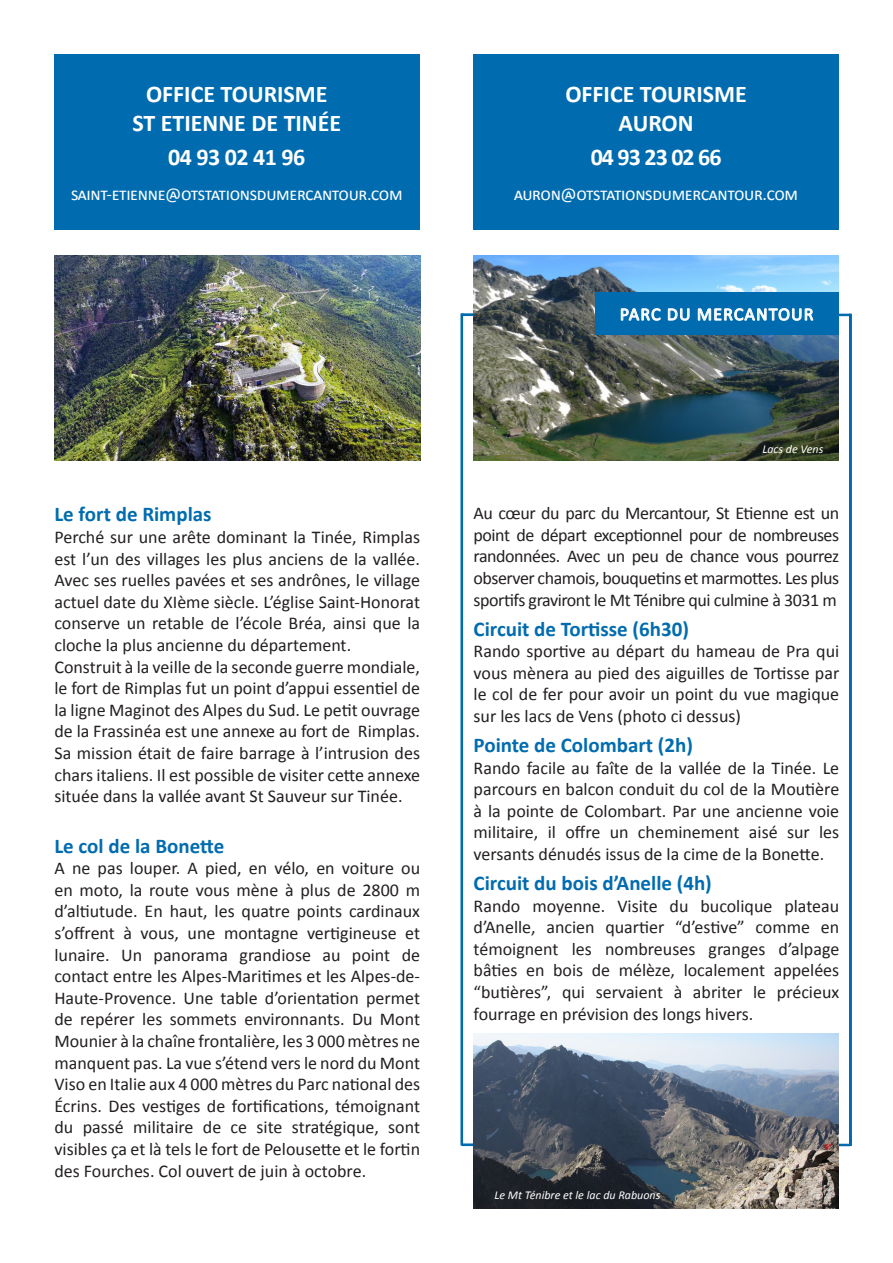
<style>
.page{position:relative;width:893px;height:1263px;background:#fff}
.page>*{position:absolute;margin:0;border:0;box-sizing:border-box;transform-origin:0 0}
.t1{font:700 24px "Calibri";color:#fff}
.t2{font:700 21px "Calibri";color:#006caf}
.t3{font:18px/21.6px "Calibri";color:#231f20;text-align:justify}
.t4{font:18px "Calibri";letter-spacing:-.02em;color:#fff}
.t5{font:18px "Calibri";letter-spacing:.06em;color:#fff}
.t6{font:italic 12px "Calibri";color:#fff}
</style>
<div class="page">
<img style="left:473px;top:255px;width:366px;height:206px">
<div style="left:54px;top:54px;width:366px;height:176px;background:#006caf"></div>
<div style="left:473px;top:54px;width:366px;height:176px;background:#006caf"></div>
<div style="left:595px;top:292px;width:244px;height:43px;background:#006caf"></div>
<svg style="left:620px;top:308px;width:41px;height:13px"></svg>
<svg style="left:667px;top:308px;width:23px;height:13px"></svg>
<svg style="left:697px;top:308px;width:117px;height:13px"></svg>
<div style="left:846px;top:311px;width:6px;height:835px;background:#231f20;opacity:.5"></div>
<div style="left:837px;top:1141px;width:13px;height:6px;background:#231f20;opacity:.5"></div>
<div style="left:837px;top:311px;width:13px;height:6px;background:#231f20;opacity:.5"></div>
<div style="left:460px;top:311px;width:6px;height:835px;background:#231f20;opacity:.5"></div>
<div style="left:462px;top:1141px;width:13px;height:6px;background:#231f20;opacity:.5"></div>
<div style="left:462px;top:311px;width:13px;height:6px;background:#231f20;opacity:.5"></div>
<img style="left:473px;top:1033px;width:366px;height:176px">
<img style="left:54px;top:255px;width:366px;height:206px">
<p class="t1" style="left:146px;top:79px;width:183px">OFFICE TOURISME</p>
<p class="t1" style="left:133px;top:107px;width:210px">ST ETIENNE DE TINÉE</p>
<p class="t1" style="left:168px;top:142px;width:139px">04 93 02 41 96</p>
<p class="t4" style="left:71px;top:182px;width:333px">saint-etienne@otstationsdumercantour.com</p>
<p class="t2" style="left:54px;top:501px;width:159px">Le fort de Rimplas</p>
<p class="t3" style="left:54px;top:526px;width:367px">Perché sur une arête dominant la Tinée, Rimplas est l’un des villages les plus anciens de la vallée.<br>Avec ses ruelles pavées et ses andrônes, le village actuel date du XIème siècle. L’église Saint-Honorat conserve un retable de l’école Bréa, ainsi que la cloche la plus ancienne du département.</p>
<p class="t3" style="left:54px;top:656px;width:367px">Construit à la veille de la seconde guerre mondiale, le fort de Rimplas fut un point d’appui essentiel de la ligne Maginot des Alpes du Sud. Le petit ouvrage de la Frassinéa est une annexe au fort de Rimplas.<br>Sa mission était de faire barrage à l’intrusion des chars italiens. Il est possible de visiter cette annexe située dans la vallée avant St Sauveur sur Tinée.</p>
<p class="t2" style="left:54px;top:832px;width:171px">Le col de la Bonette</p>
<p class="t3" style="left:54px;top:857px;width:367px">A ne pas louper. A pied, en vélo, en voiture ou en moto, la route vous mène à plus de 2800 m d’altiutude. En haut, les quatre points cardinaux s’offrent à vous, une montagne vertigineuse et lunaire. Un panorama grandiose au point de contact entre les Alpes-Maritimes et les Alpes-de-Haute-Provence. Une table d’orientation permet de repérer les sommets environnants. Du Mont Mounier à la chaîne frontalière, les 3 000 mètres ne manquent pas. La vue s’étend vers le nord du Mont Viso en Italie aux 4 000 mètres du Parc national des Écrins. Des vestiges de fortifications, témoignant du passé militaire de ce site stratégique, sont visibles ça et là tels le fort de Pelousette et le fortin des Fourches. Col ouvert de juin à octobre.</p>
<p class="t1" style="left:565px;top:79px;width:183px">OFFICE TOURISME</p>
<p class="t1" style="left:619px;top:107px;width:77px">AURON</p>
<p class="t1" style="left:591px;top:142px;width:132px">04 93 23 02 66</p>
<p class="t4" style="left:514px;top:182px;width:285px">auron@otstationsdumercantour.com</p>
<p class="t5" style="left:620px;top:303px;width:195px">PARC DU MERCANTOUR</p>
<p class="t6" style="left:762px;top:440px;width:62px">Lacs de Vens</p>
<p class="t3" style="left:474px;top:502px;width:367px">Au cœur du parc du Mercantour, St Etienne est un point de départ exceptionnel pour de nombreuses randonnées. Avec un peu de chance vous pourrez observer chamois, bouquetins et marmottes. Les plus sportifs graviront le Mt Ténibre qui culmine à 3031 m</p>
<p class="t2" style="left:474px;top:615px;width:217px">Circuit de Tortisse (6h30)</p>
<p class="t3" style="left:474px;top:640px;width:367px">Rando sportive au départ du hameau de Pra qui vous mènera au pied des aiguilles de Tortisse par le col de fer pour avoir un point du vue magique sur les lacs de Vens (photo ci dessus)</p>
<p class="t2" style="left:474px;top:731px;width:221px">Pointe de Colombart (2h)</p>
<p class="t3" style="left:474px;top:757px;width:367px">Rando facile au faîte de la vallée de la Tinée. Le parcours en balcon conduit du col de la Moutière à la pointe de Colombart. Par une ancienne voie militaire, il offre un cheminement aisé sur les versants dénudés issus de la cime de la Bonette.</p>
<p class="t2" style="left:474px;top:869px;width:240px">Circuit du bois d’Anelle (4h)</p>
<p class="t3" style="left:474px;top:895px;width:367px">Rando moyenne. Visite du bucolique plateau d’Anelle, ancien quartier “d’estive” comme en témoignent les nombreuses granges d’alpage bâties en bois de mélèze, localement appelées “butières”, qui servaient à abriter le précieux fourrage en prévision des longs hivers.</p>
<p class="t6" style="left:494px;top:1186px;width:167px">Le Mt Ténibre et le lac du Rabuons</p>
</div>
